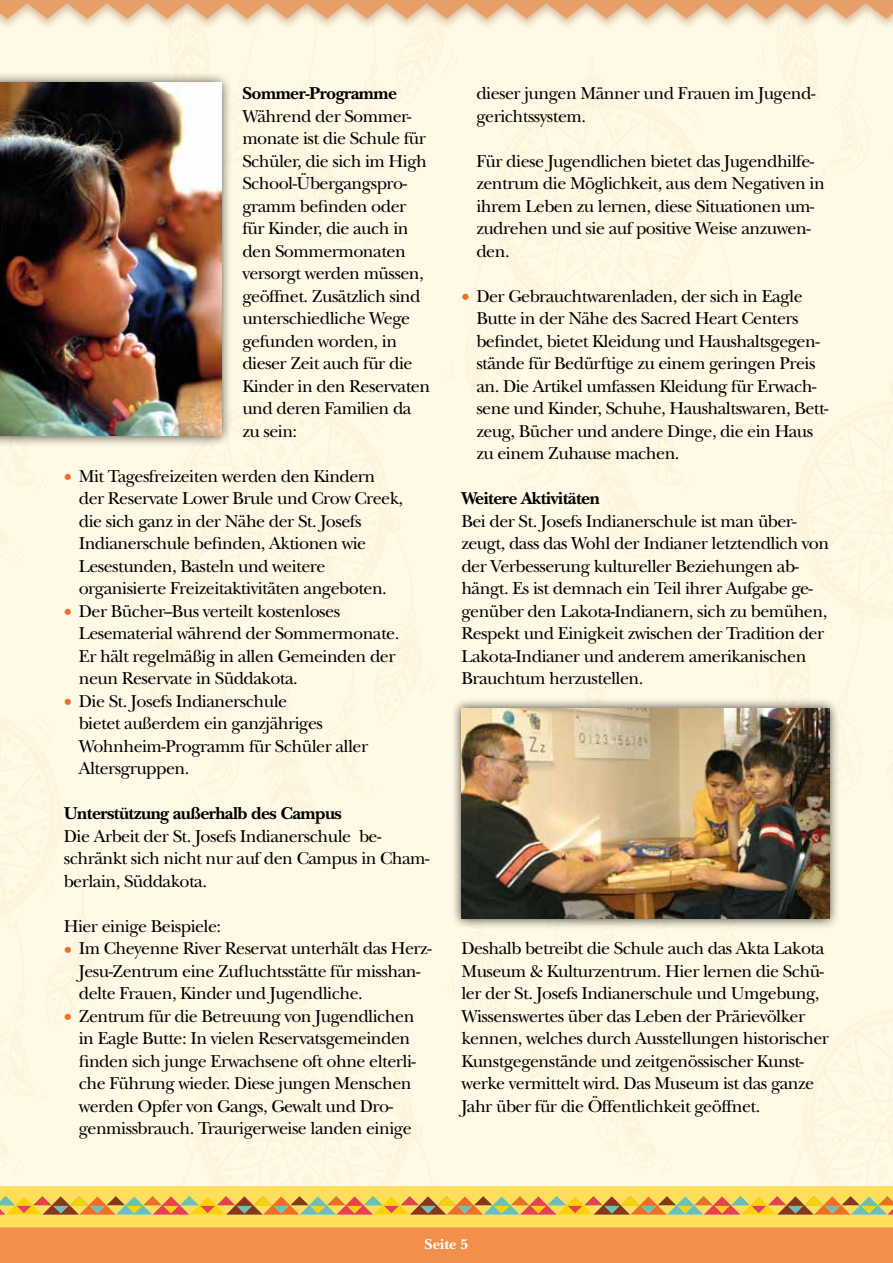
<style>
.page{position:relative;width:893px;height:1263px;background:#fff}
.page>*{position:absolute;margin:0;border:0;box-sizing:border-box;transform-origin:0 0}
.t1{font:18px/22.5px "New Baskerville Std";letter-spacing:-.03em;color:#000}
.t2{font:700 18px "New Baskerville Std";letter-spacing:-.03em;color:#000}
.t3{font:700 15px "New Baskerville Std";color:#fff}
.s1{color:#ec7023}
</style>
<div class="page">
<div style="left:0;top:30px;width:893px;height:1198px;background:#fff9e5"></div>
<div style="left:0;top:71px;width:233px;height:377px;background:#000;opacity:.75"></div>
<img style="left:0;top:83px;width:221px;height:353px">
<div style="left:451px;top:697px;width:389px;height:232px;background:#000;opacity:.75"></div>
<img style="left:461px;top:708px;width:368px;height:211px">
<div style="left:0;top:1228px;width:893px;height:35px;background:#f18f4b"></div>
<div style="left:0;top:0;width:893px;height:30px;background:#863a11;opacity:.33"></div>
<svg style="left:0;top:0;width:893px;height:19px;background:#e9b88d"></svg>
<svg style="left:0;top:1186px;width:893px;height:41px;background:#ecc557"></svg>
<p class="t2" style="left:242px;top:83px;width:156px">Sommer-Programme</p>
<p class="t1" style="left:242px;top:105px;width:189px">Während der Sommer&shy;monate ist die Schule für<br>Schüler, die sich im High<br>School-Übergangspro&shy;gramm befinden oder für Kinder, die auch in den Sommermonaten versorgt werden müssen, geöffnet. Zusätzlich sind unterschiedliche Wege gefunden worden, in dieser Zeit auch für die<br>Kinder in den Reservaten und deren Familien da zu sein:</p>
<p class="t1" style="left:79px;top:465px;width:326px;text-indent:-15px"><span class="s1">•</span> Mit Tagesfreizeiten werden den Kindern der Reservate Lower Brule und Crow Creek, die sich ganz in der Nähe der St. Josefs Indianerschule befinden, Aktionen wie Lesestunden, Basteln und weitere organisierte Freizeitaktivitäten angeboten.</p>
<p class="t1" style="left:79px;top:600px;width:322px;text-indent:-15px"><span class="s1">•</span> Der Bücher--Bus verteilt kostenloses Lesematerial während der Sommermonate.<br>Er hält regelmäßig in allen Gemeinden der neun Reservate in Süddakota.</p>
<p class="t1" style="left:79px;top:690px;width:291px;text-indent:-15px"><span class="s1">•</span> Die St. Josefs Indianerschule<br>bietet außerdem ein ganzjähriges<br>Wohnheim-Programm für Schüler aller<br>Altersgruppen.</p>
<p class="t2" style="left:64px;top:803px;width:279px">Unterstützung außerhalb des Campus</p>
<p class="t1" style="left:64px;top:825px;width:367px">Die Arbeit der St. Josefs Indianerschule be&shy;schränkt sich nicht nur auf den Campus in Cham&shy;berlain, Süddakota.</p>
<p class="t1" style="left:64px;top:915px;width:159px">Hier einige Beispiele:</p>
<p class="t1" style="left:79px;top:937px;width:354px;text-indent:-15px"><span class="s1">•</span> Im Cheyenne River Reservat unterhält das Herz-<br>Jesu-Zentrum eine Zufluchtsstätte für misshan&shy;delte Frauen, Kinder und Jugendliche.</p>
<p class="t1" style="left:79px;top:1005px;width:339px;text-indent:-15px"><span class="s1">•</span> Zentrum für die Betreuung von Jugendlichen in Eagle Butte: In vielen Reservatsgemeinden finden sich junge Erwachsene oft ohne elterli&shy;che Führung wieder. Diese jungen Menschen werden Opfer von Gangs, Gewalt und Dro&shy;genmissbrauch. Traurigerweise landen einige</p>
<p class="t1" style="left:476px;top:82px;width:340px">dieser jungen Männer und Frauen im Jugend&shy;gerichtssystem.</p>
<p class="t1" style="left:476px;top:150px;width:350px">Für diese Jugendlichen bietet das Jugendhilfe&shy;zentrum die Möglichkeit, aus dem Negativen in ihrem Leben zu lernen, diese Situationen um&shy;zudrehen und sie auf positive Weise anzuwen&shy;den.</p>
<p class="t1" style="left:476px;top:285px;width:354px;text-indent:-15px"><span class="s1">•</span> Der Gebrauchtwarenladen, der sich in Eagle Butte in der Nähe des Sacred Heart Centers befindet, bietet Kleidung und Haushaltsgegen&shy;stände für Bedürftige zu einem geringen Preis an. Die Artikel umfassen Kleidung für Erwach&shy;sene und Kinder, Schuhe, Haushaltswaren, Bett&shy;zeug, Bücher und andere Dinge, die ein Haus zu einem Zuhause machen.</p>
<p class="t2" style="left:461px;top:488px;width:140px">Weitere Aktivitäten</p>
<p class="t1" style="left:461px;top:510px;width:369px">Bei der St. Josefs Indianerschule ist man über&shy;zeugt, dass das Wohl der Indianer letztendlich von der Verbesserung kultureller Beziehungen ab&shy;hängt. Es ist demnach ein Teil ihrer Aufgabe ge&shy;genüber den Lakota-Indianern, sich zu bemühen, Respekt und Einigkeit zwischen der Tradition der Lakota-Indianer und anderem amerikanischen Brauchtum herzustellen.</p>
<p class="t1" style="left:461px;top:937px;width:369px">Deshalb betreibt die Schule auch das Akta Lakota Museum &amp; Kulturzentrum. Hier lernen die Schü&shy;ler der St. Josefs Indianerschule und Umgebung, Wissenswertes über das Leben der Prärievölker kennen, welches durch Ausstellungen historischer Kunstgegenstände und zeitgenössischer Kunst&shy;werke vermittelt wird. Das Museum ist das ganze Jahr über für die Öffentlichkeit geöffnet.</p>
<p class="t3" style="left:425px;top:1235px;width:45px">Seite 5</p>
</div>
